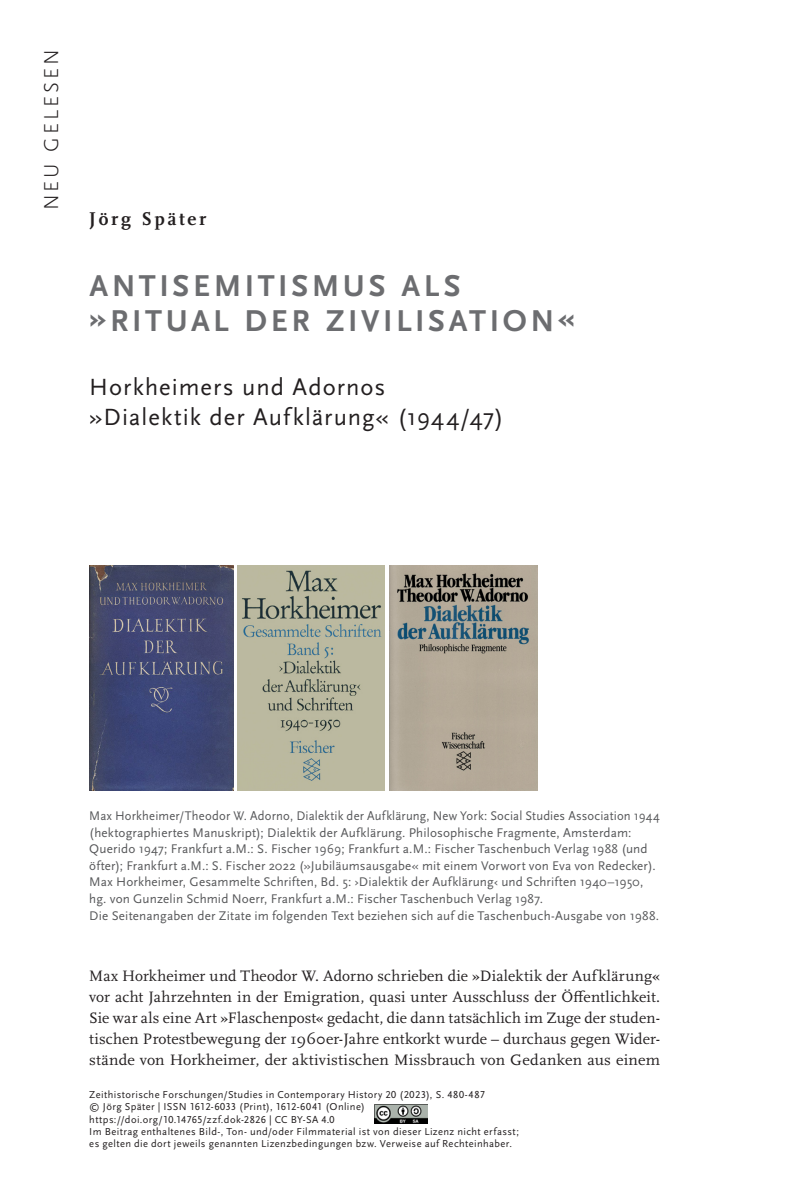
<style>
.page{position:relative;width:799px;height:1181px;background:#fff}
.page>*{position:absolute;margin:0;border:0;box-sizing:border-box;transform-origin:0 0}
._3__Überschrift{font:700 31.5px "Scala Sans Pro";letter-spacing:.115em;color:#6c6d70}
._4__Untertitel__Überschrift{font:24.5px "Scala Sans Pro";letter-spacing:.045em;color:#231f20}
._1__Kolumnentitel{font:300 21px "Scala Sans Pro";letter-spacing:.135em;color:#231f20}
._2__Autor__Überschrift{font:700 19.25px "Scala Pro";letter-spacing:.135em;color:#231f20}
._6__1__Fließtext_ohne_Einzug{font:15.75px/21px "Scala Pro";letter-spacing:.01em;color:#231f20;text-align:justify}
._7__Bildunterschrift{font:13.12px/16.6px "Scala Sans Pro";letter-spacing:.01em;color:#57585a;scale:.96 1}
._7__Bildunterschrift-2{font:13.12px/16.6px "Scala Sans Pro";letter-spacing:.01em;color:#57585a}
._11__Fußzeile__Herausgeberangaben{font:10.5px/12.2px "Scala Sans Pro";letter-spacing:.035em;color:#231f20}
</style>
<div class="page">
<img style="left:375px;top:1104px;width:53px;height:19px">
<img style="left:89px;top:566px;width:144px;height:224px">
<img style="left:238px;top:566px;width:147px;height:224px">
<img style="left:389px;top:566px;width:149px;height:224px">
<p class="_1__Kolumnentitel" style="left:39px;top:210px;width:162px;rotate:-90deg">NEU GELESEN</p>
<p class="_2__Autor__Überschrift" style="left:89px;top:208px;width:119px">Jörg Später</p>
<p class="_3__Überschrift" style="left:89px;top:268px;width:373px">ANTISEMITISMUS ALS</p>
<p class="_3__Überschrift" style="left:89px;top:303px;width:487px">»RITUAL DER ZIVILISATION«</p>
<p class="_4__Untertitel__Überschrift" style="left:89px;top:373px;width:298px">Horkheimers und Adornos</p>
<p class="_4__Untertitel__Überschrift" style="left:89px;top:403px;width:416px">»Dialektik der Aufklärung« (1944/47)</p>
<p class="_7__Bildunterschrift" style="left:89px;top:807px;width:595px">Max Horkheimer/Theodor W. Adorno, Dialektik der Aufklärung, New York: Social Studies Association 1944 (hektographiertes Manuskript); Dialektik der Aufklärung. Philosophische Fragmente, Amsterdam:<br>Querido 1947; Frankfurt a.M.: S. Fischer 1969; Frankfurt a.M.: Fischer Taschenbuch Verlag 1988 (und öfter); Frankfurt a.M.: S. Fischer 2022 (»Jubiläumsausgabe« mit einem Vorwort von Eva von Redecker).</p>
<p class="_7__Bildunterschrift-2" style="left:89px;top:874px;width:556px">Max Horkheimer, Gesammelte Schriften, Bd. 5: ›Dialektik der Aufklärung‹ und Schriften 1940–1950, hg. von Gunzelin Schmid Noerr, Frankfurt a.M.: Fischer Taschenbuch Verlag 1987.</p>
<p class="_7__Bildunterschrift-2" style="left:89px;top:907px;width:571px">Die Seitenangaben der Zitate im folgenden Text beziehen sich auf die Taschenbuch-Ausgabe von 1988.</p>
<p class="_6__1__Fließtext_ohne_Einzug" style="left:89px;top:965px;width:572px">Max Horkheimer und Theodor W. Adorno schrieben die »Dialektik der Aufklärung« vor acht Jahrzehnten in der Emigration, quasi unter Ausschluss der Öffentlichkeit.<br>Sie war als eine Art »Flaschenpost« gedacht, die dann tatsächlich im Zuge der studen&shy;tischen Protestbewegung der 1960er-Jahre entkorkt wurde – durchaus gegen Wider&shy;stände von Horkheimer, der aktivistischen Missbrauch von Gedanken aus einem</p>
<p class="_11__Fußzeile__Herausgeberangaben" style="left:89px;top:1088px;width:397px">Zeithistorische Forschungen/Studies in Contemporary History 20 (2023), S. 480-487</p>
<p class="_11__Fußzeile__Herausgeberangaben" style="left:89px;top:1101px;width:277px">© Jörg Später | ISSN 1612-6033 (Print), 1612-6041 (Online)</p>
<p class="_11__Fußzeile__Herausgeberangaben" style="left:89px;top:1113px;width:247px">https://doi.org/10.14765/zzf.dok-2826 | CC BY-SA 4.0</p>
<p class="_11__Fußzeile__Herausgeberangaben" style="left:89px;top:1125px;width:431px">Im Beitrag enthaltenes Bild-, Ton- und/oder Filmmaterial ist von dieser Lizenz nicht erfasst; es gelten die dort jeweils genannten Lizenzbedingungen bzw. Verweise auf Rechteinhaber.</p>
</div>
